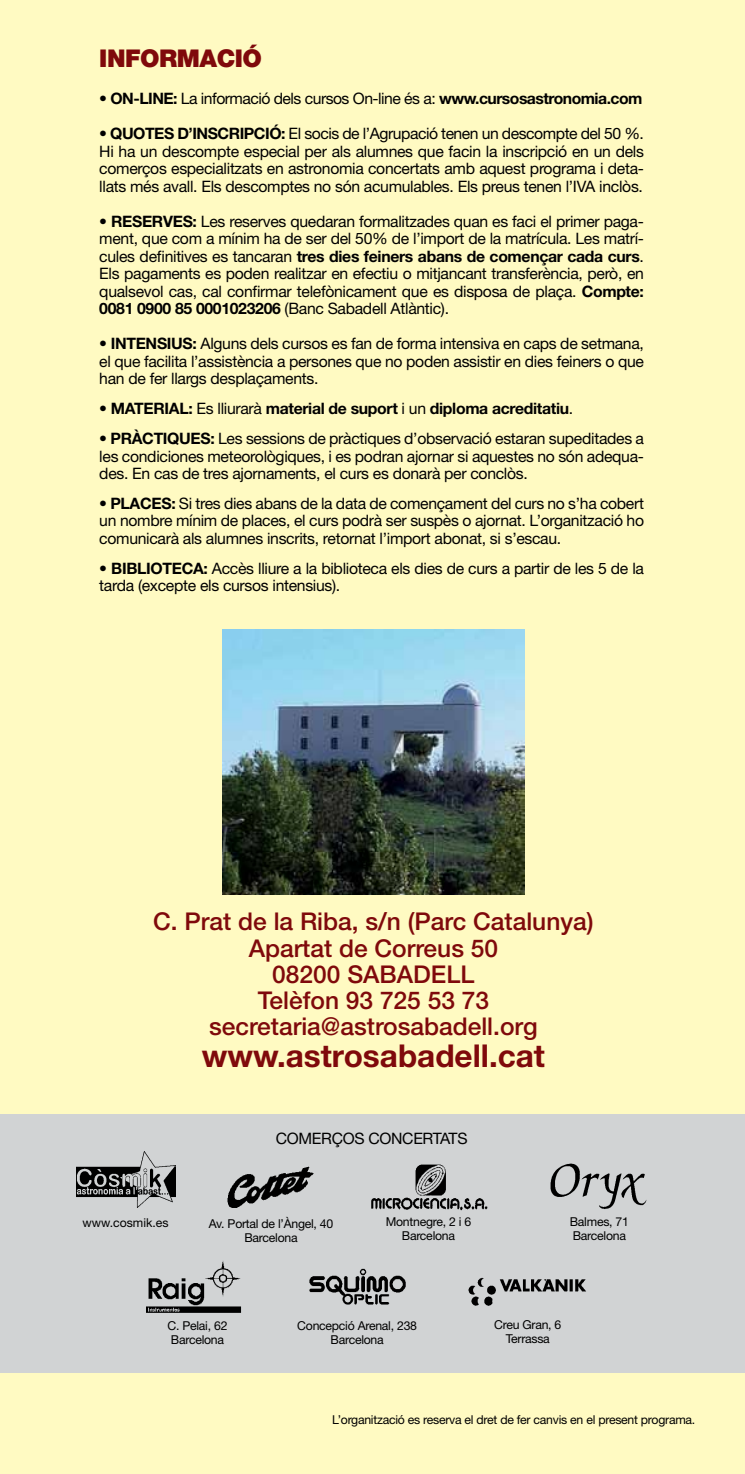
<style>
.page{position:relative;width:745px;height:1474px;background:#fff}
.page>*{position:absolute;margin:0;border:0;box-sizing:border-box;transform-origin:0 0}
.t1{font:700 31.5px "Helvetica Neue LT Std";color:#7f090b}
.t2{font:500 24.5px/26.2px "Helvetica Neue LT Std";color:#7f090b;text-align:center}
.t3{font:900 24.5px "Helvetica Neue LT Std";letter-spacing:-.02em;color:#7f090b}
.t4{font:15.75px/17.5px "Helvetica Neue LT Std";letter-spacing:-.02em;color:#000;text-align:justify}
.t5{font:700 15.75px "Helvetica Neue LT Std";letter-spacing:-.02em;color:#000}
.t6{font:12.25px/14px "Helvetica Neue LT Std";letter-spacing:-.02em;color:#000;text-align:center}
.t7{font:12.25px "Helvetica Neue LT Std";color:#000}
.s1{font-weight:400}
.s2{font-weight:700}
</style>
<div class="page">
<div style="left:0;top:0;width:744px;height:1473px;background:#fffac2"></div>
<div style="left:0;top:1114px;width:743px;height:259px;background:#d1d3d4"></div>
<img style="left:550px;top:1163px;width:97px;height:46px">
<img style="left:146px;top:1261px;width:96px;height:52px">
<img style="left:309px;top:1268px;width:97px;height:36px">
<img style="left:468px;top:1277px;width:118px;height:29px">
<img style="left:227px;top:1166px;width:86px;height:42px">
<img style="left:371px;top:1164px;width:117px;height:47px">
<img style="left:77px;top:1151px;width:99px;height:56px">
<img style="left:222px;top:630px;width:302px;height:264px">
<h2 class="t3" style="left:99px;top:44px;width:164px">INFORMACIÓ</h2>
<p class="t5" style="left:99px;top:89px;width:544px">• ON-LINE: <span class="s1">La informació dels cursos On-line és a:</span> www.cursosastronomia.com</p>
<p class="t4" style="left:99px;top:125px;width:546px">• <span class="s2">QUOTES D’INSCRIPCIÓ:</span> El socis de l’Agrupació tenen un descompte del 50 %.<br>Hi ha un descompte especial per als alumnes que facin la inscripció en un dels comerços especialitzats en astronomia concertats amb aquest programa i deta&shy;llats més avall. Els descomptes no són acumulables. Els preus tenen l’IVA inclòs.</p>
<p class="t4" style="left:99px;top:212px;width:546px">• <span class="s2">RESERVES:</span> Les reserves quedaran formalitzades quan es faci el primer paga&shy;ment, que com a mínim ha de ser del 50% de l’import de la matrícula. Les matrí&shy;cules definitives es tancaran <span class="s2">tres dies feiners abans de començar cada curs</span>.<br>Els pagaments es poden realitzar en efectiu o mitjancant transferència, però, en qualsevol cas, cal confirmar telefònicament que es disposa de plaça. <span class="s2">Compte:<br>0081 0900 85 0001023206</span> (Banc Sabadell Atlàntic).</p>
<p class="t4" style="left:99px;top:334px;width:545px">• <span class="s2">INTENSIUS:</span> Alguns dels cursos es fan de forma intensiva en caps de setmana, el que facilita l’assistència a persones que no poden assistir en dies feiners o que han de fer llargs desplaçaments.</p>
<p class="t5" style="left:99px;top:399px;width:475px"><span class="s1">•</span> MATERIAL: <span class="s1">Es lliurarà</span> material de suport <span class="s1">i un</span> diploma acreditatiu<span class="s1">.</span></p>
<p class="t4" style="left:99px;top:429px;width:546px">• <span class="s2">PRÀCTIQUES:</span> Les sessions de pràctiques d’observació estaran supeditades a les condiciones meteorològiques, i es podran ajornar si aquestes no són adequa&shy;des. En cas de tres ajornaments, el curs es donarà per conclòs.</p>
<p class="t4" style="left:99px;top:494px;width:546px">• <span class="s2">PLACES:</span> Si tres dies abans de la data de començament del curs no s’ha cobert un nombre mínim de places, el curs podrà ser suspès o ajornat. L’organització ho comunicarà als alumnes inscrits, retornat l’import abonat, si s’escau.</p>
<p class="t4" style="left:99px;top:559px;width:546px">• <span class="s2">BIBLIOTECA:</span> Accès lliure a la biblioteca els dies de curs a partir de les 5 de la tarda (excepte els cursos intensius).</p>
<h2 class="t2" style="left:153px;top:908px;width:441px">C. Prat de la Riba, s/n (Parc Catalunya)<br>Apartat de Correus 50<br>08200 SABADELL<br>Telèfon 93 725 53 73 secretaria@astrosabadell.org</h2>
<h1 class="t1" style="left:202px;top:1035px;width:344px">www.astrosabadell.cat</h1>
<p class="t7" style="left:82px;top:1215px;width:87px">www.cosmik.es</p>
<p class="t4" style="left:275px;top:1129px;width:193px">COMERÇOS CONCERTATS</p>
<p class="t6" style="left:209px;top:1216px;width:126px">Av. Portal de l’Àngel, 40<br>Barcelona</p>
<p class="t6" style="left:385px;top:1214px;width:87px">Montnegre, 2 i 6<br>Barcelona</p>
<p class="t6" style="left:569px;top:1214px;width:61px;text-align:left">Balmes, 71<br>Barcelona</p>
<p class="t6" style="left:167px;top:1318px;width:61px;text-align:left">C. Pelai, 62<br>Barcelona</p>
<p class="t6" style="left:297px;top:1317px;width:121px">Concepció Arenal, 238<br>Barcelona</p>
<p class="t6" style="left:494px;top:1317px;width:69px">Creu Gran, 6<br>Terrassa</p>
<p class="t6" style="left:332px;top:1412px;width:364px">L’organització es reserva el dret de fer canvis en el present programa.</p>
</div>
